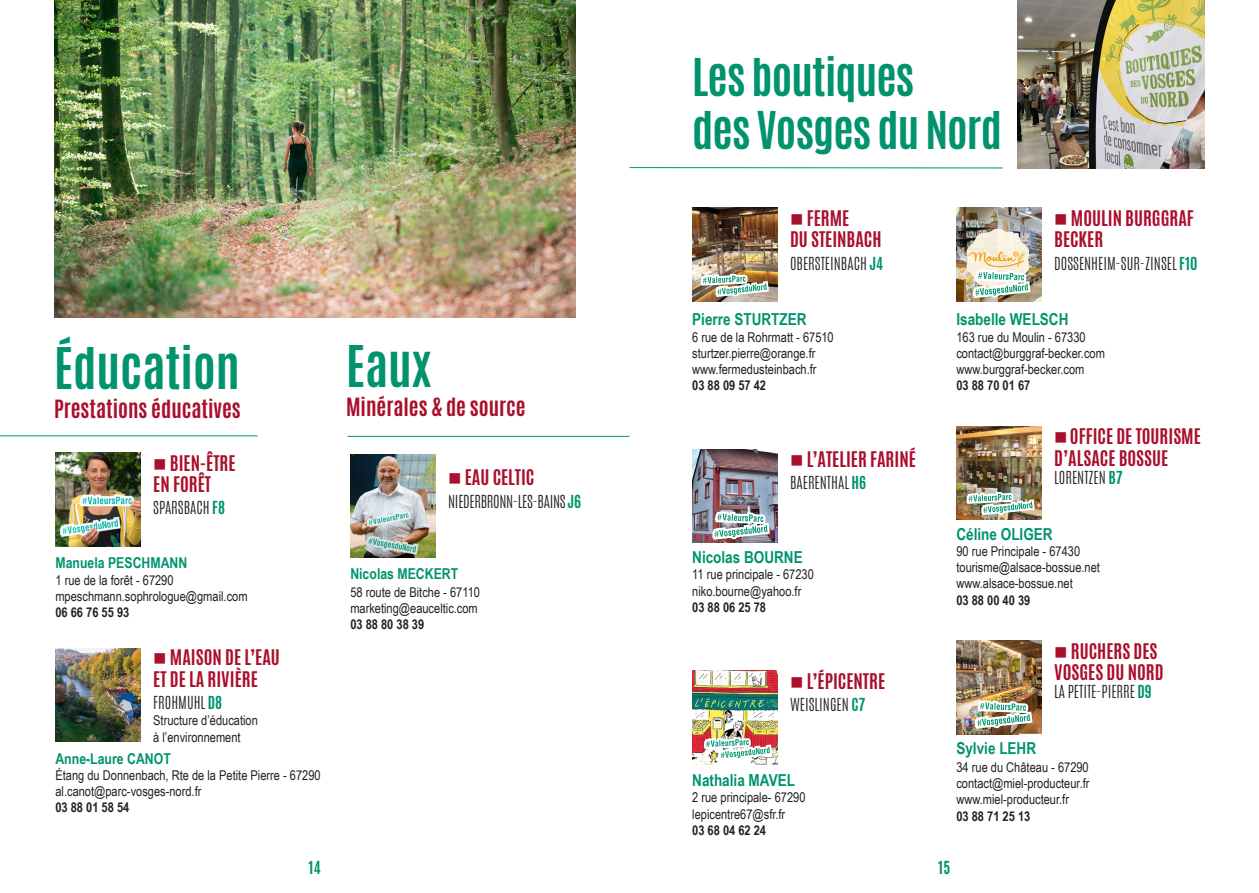
<style>
.page{position:relative;width:1259px;height:893px;background:#fff}
.page>*{position:absolute;margin:0;border:0;box-sizing:border-box;transform-origin:0 0}
.catégorie{font:700 48px "Antonio";color:#00936e}
.grand_titre{font:700 43.5px/52.2px "Antonio";letter-spacing:-.02em;color:#00936e}
.catégorie-2{font:700 21px "Antonio";color:#aa0f2b}
.structure{font:700 18px/21.6px "Antonio";color:#aa0f2b}
.commune{font:700 18px/21.6px "Antonio";color:#aa0f2b}
.commune-2{font:700 16.5px "Arial Narrow";color:#00936e}
.nom{font:700 16.5px "Arial Narrow";color:#00936e}
.commune-3{font:300 15px "Antonio";color:#231f20}
.commune-4{font:700 15px "Arial Narrow";color:#00936e}
.commune-5{font:300 15px "Antonio";letter-spacing:-.02em;color:#231f20}
.t1{font:700 15px "Antonio";color:#00936e}
.commune-6{font:13.5px/16.2px "Arial Narrow";color:#231f20}
.coordonnées{font:13.5px/16.2px "Arial Narrow";color:#231f20}
.type_produits{font:13.5px/16.2px "Arial Narrow";color:#231f20}
.tel{font:700 13.5px "Arial Narrow";color:#231f20}
.s1{font-weight:700;color:#00936e}
.s2{font-weight:700}
</style>
<div class="page">
<img style="left:1017px;top:0;width:188px;height:168px">
<img style="left:692px;top:208px;width:85px;height:93px">
<img style="left:692px;top:449px;width:85px;height:94px">
<img style="left:692px;top:671px;width:85px;height:93px">
<img style="left:956px;top:208px;width:85px;height:93px">
<img style="left:956px;top:426px;width:85px;height:94px">
<img style="left:956px;top:640px;width:85px;height:94px">
<hr style="left:629px;top:167px;width:373px;height:1px;background:#00936e">
<svg style="left:700px;top:274px;width:69px;height:23px"></svg>
<svg style="left:966px;top:492px;width:68px;height:23px"></svg>
<svg style="left:704px;top:737px;width:68px;height:23px"></svg>
<svg style="left:712px;top:511px;width:58px;height:29px"></svg>
<svg style="left:975px;top:700px;width:57px;height:29px"></svg>
<svg style="left:973px;top:270px;width:57px;height:28px"></svg>
<hr style="left:0;top:435px;width:258px;height:1px;background:#00936e">
<img style="left:55px;top:453px;width:85px;height:93px">
<img style="left:55px;top:648px;width:85px;height:94px">
<img style="left:54px;top:0;width:521px;height:317px">
<hr style="left:347px;top:436px;width:282px;height:1px;background:#00936e">
<img style="left:350px;top:455px;width:85px;height:102px">
<p class="catégorie" style="left:54px;top:332px;width:187px">Éducation</p>
<p class="catégorie-2" style="left:54px;top:393px;width:188px">Prestations éducatives</p>
<p class="structure" style="left:153px;top:452px;width:84px">■ BIEN-ÊTRE<br>EN FORÊT</p>
<p class="commune-3" style="left:153px;top:497px;width:73px">SPARSBACH <span class="s1">F8</span></p>
<p class="commune-4" style="left:55px;top:552px;width:133px">Manuela PESCHMANN</p>
<p class="coordonnées" style="left:55px;top:571px;width:120px">1 rue de la forêt - 67290</p>
<p class="coordonnées" style="left:55px;top:587px;width:194px">mpeschmann.sophrologue@gmail.com</p>
<p class="tel" style="left:55px;top:602px;width:75px">06 66 76 55 93</p>
<p class="structure" style="left:153px;top:647px;width:128px">■ MAISON DE L’EAU<br>ET DE LA RIVIÈRE</p>
<p class="commune-3" style="left:153px;top:692px;width:70px">FROHMUHL <span class="s1">D8</span></p>
<p class="type_produits" style="left:153px;top:712px;width:106px">Structure d’éducation à l’environnement</p>
<p class="commune-4" style="left:55px;top:747px;width:117px">Anne-Laure CANOT</p>
<p class="coordonnées" style="left:55px;top:767px;width:267px">Étang du Donnenbach, Rte de la Petite Pierre - 67290</p>
<p class="coordonnées" style="left:55px;top:783px;width:147px">al.canot@parc-vosges-nord.fr<br><span class="s2">03 88 01 58 54</span></p>
<p class="catégorie" style="left:346px;top:330px;width:87px">Eaux</p>
<p class="catégorie-2" style="left:346px;top:391px;width:181px">Minérales &amp; de source</p>
<p class="structure" style="left:448px;top:467px;width:88px">■ EAU CELTIC</p>
<p class="commune-5" style="left:448px;top:490px;width:134px">NIEDERBRONN-LES-BAINS <span class="s1">J6</span></p>
<p class="commune-4" style="left:350px;top:562px;width:109px">Nicolas MECKERT</p>
<p class="coordonnées" style="left:350px;top:583px;width:131px">58 route de Bitche - 67110</p>
<p class="coordonnées" style="left:350px;top:599px;width:129px">marketing@eauceltic.com</p>
<p class="tel" style="left:350px;top:614px;width:75px">03 88 80 38 39</p>
<p class="grand_titre" style="left:692px;top:52px;width:311px">Les boutiques<br>des Vosges du Nord</p>
<p class="structure" style="left:790px;top:207px;width:93px">■ FERME<br>DU STEINBACH</p>
<p class="commune-3" style="left:790px;top:252px;width:95px">OBERSTEINBACH <span class="s1">J4</span></p>
<p class="structure" style="left:1054px;top:207px;width:141px">■ MOULIN BURGGRAF<br>BECKER</p>
<p class="commune-3" style="left:1054px;top:252px;width:145px">DOSSENHEIM-SUR-ZINSEL <span class="s1">F10</span></p>
<p class="commune-2" style="left:692px;top:307px;width:116px">Pierre STURTZER</p>
<p class="commune-6" style="left:692px;top:328px;width:143px">6 rue de la Rohrmatt - 67510 sturtzer.pierre@orange.fr www.fermedusteinbach.fr<br><span class="s2">03 88 09 57 42</span></p>
<p class="structure" style="left:790px;top:449px;width:127px">■ L’ATELIER FARINÉ</p>
<p class="commune-3" style="left:790px;top:472px;width:78px">BAERENTHAL <span class="s1">H6</span></p>
<p class="commune-2" style="left:692px;top:545px;width:112px">Nicolas BOURNE</p>
<p class="commune-6" style="left:692px;top:566px;width:123px">11 rue principale - 67230 niko.bourne@yahoo.fr<br><span class="s2">03 88 06 25 78</span></p>
<p class="structure" style="left:790px;top:670px;width:97px">■ L’ÉPICENTRE</p>
<p class="commune-3" style="left:790px;top:694px;width:77px">WEISLINGEN <span class="s1">C7</span></p>
<p class="nom" style="left:692px;top:768px;width:104px">Nathalia MAVEL</p>
<p class="coordonnées" style="left:692px;top:789px;width:115px">2 rue principale- 67290</p>
<p class="coordonnées" style="left:692px;top:805px;width:95px">lepicentre67@sfr.fr</p>
<p class="tel" style="left:692px;top:820px;width:75px">03 68 04 62 24</p>
<p class="commune-2" style="left:956px;top:307px;width:114px">Isabelle WELSCH</p>
<p class="commune-6" style="left:956px;top:328px;width:150px">163 rue du Moulin - 67330 contact@burggraf-becker.com www.burggraf-becker.com<br><span class="s2">03 88 70 01 67</span></p>
<p class="commune" style="left:1054px;top:426px;width:148px">■OFFICE DE TOURISME<br>D’ALSACE BOSSUE</p>
<p class="commune-3" style="left:1054px;top:467px;width:70px">LORENTZEN <span class="s1">B7</span></p>
<p class="commune-2" style="left:956px;top:521px;width:98px">Céline OLIGER</p>
<p class="commune-6" style="left:956px;top:543px;width:145px">90 rue Principale - 67430 tourisme@alsace-bossue.net www.alsace-bossue.net<br><span class="s2">03 88 00 40 39</span></p>
<p class="commune" style="left:1054px;top:640px;width:111px">■ RUCHERS DES<br>VOSGES DU NORD</p>
<p class="commune-3" style="left:1054px;top:681px;width:99px">LA PETITE-PIERRE <span class="s1">D9</span></p>
<p class="commune-2" style="left:956px;top:736px;width:81px">Sylvie LEHR</p>
<p class="commune-6" style="left:956px;top:759px;width:135px">34 rue du Château - 67290 contact@miel-producteur.fr www.miel-producteur.fr<br><span class="s2">03 88 71 25 13</span></p>
<p class="t1" style="left:308px;top:856px;width:14px">14</p>
<p class="t1" style="left:938px;top:856px;width:14px">15</p>
</div>
